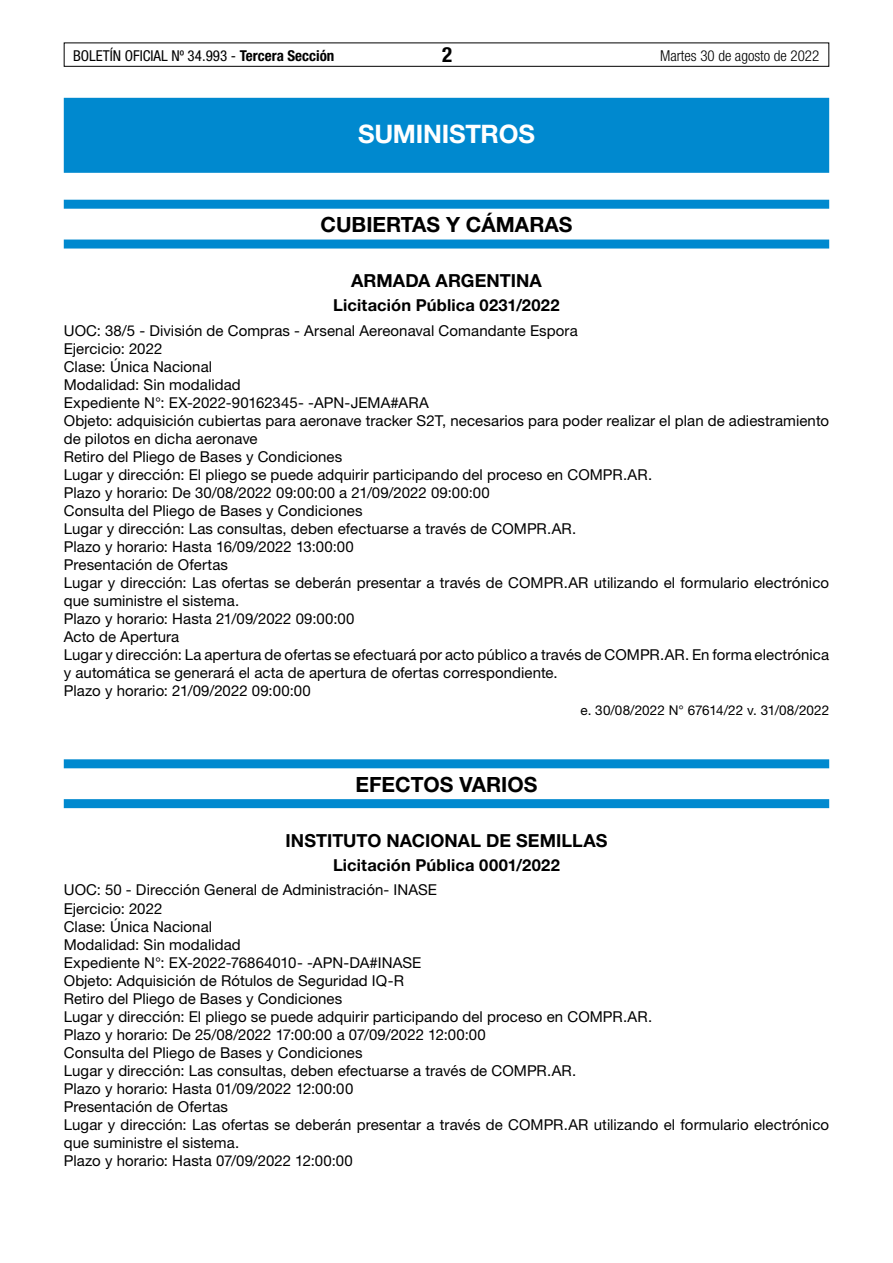
<style>
.page{position:relative;width:893px;height:1263px;background:#fff}
.page>*{position:absolute;margin:0;border:0;box-sizing:border-box;transform-origin:0 0}
.t1{font:700 25.5px "Helvetica Neue LT Std";letter-spacing:-.01em;color:#fff}
.t2{font:700 21px "Helvetica Neue LT Std";color:#000}
.t3{font:700 condensed 21px "Helvetica Neue LT Std";color:#000}
.t4{font:700 18px "Helvetica Neue LT Std";letter-spacing:.005em;color:#000}
.t5{font:700 16.5px "Helvetica Neue LT Std";letter-spacing:.01em;color:#000}
.t6{font:15px/18px "Helvetica Neue LT Std";letter-spacing:.005em;color:#000}
.t7{font:condensed 15px "Helvetica Neue LT Std";color:#000}
.t8{font:300 condensed 15px "Helvetica Neue LT Std";color:#000}
.t9{font:13.5px "Helvetica Neue LT Std";letter-spacing:.005em;color:#000}
.s1{font-weight:700}
</style>
<div class="page">
<div style="left:64px;top:43px;width:765px;height:24px;border:1px solid #000"></div>
<div style="left:64px;top:98px;width:765px;height:75px;background:#0089cf"></div>
<div style="left:64px;top:200px;width:765px;height:9px;background:#0089cf"></div>
<div style="left:64px;top:240px;width:765px;height:9px;background:#0089cf"></div>
<div style="left:64px;top:759px;width:765px;height:9px;background:#0089cf"></div>
<div style="left:64px;top:799px;width:765px;height:9px;background:#0089cf"></div>
<p class="t7" style="left:73px;top:47px;width:263px">BOLETÍN OFICIAL Nº 34.993 - <span class="s1">Tercera Sección</span></p>
<h2 class="t3" style="left:442px;top:42px;width:12px">2</h2>
<p class="t8" style="left:660px;top:47px;width:161px">Martes 30 de agosto de 2022</p>
<h1 class="t1" style="left:358px;top:118px;width:178px">SUMINISTROS</h1>
<h2 class="t2" style="left:320px;top:212px;width:254px">CUBIERTAS Y CÁMARAS</h2>
<p class="t4" style="left:351px;top:270px;width:192px">ARMADA ARGENTINA</p>
<p class="t5" style="left:333px;top:295px;width:228px">Licitación Pública 0231/2022</p>
<p class="t6" style="left:64px;top:321px;width:767px">UOC: 38/5 - División de Compras - Arsenal Aereonaval Comandante Espora<br>Ejercicio: 2022<br>Clase: Única Nacional<br>Modalidad: Sin modalidad<br>Expediente N°: EX-2022-90162345- -APN-JEMA#ARA<br>Objeto: adquisición cubiertas para aeronave tracker S2T, necesarios para poder realizar el plan de adiestramiento de pilotos en dicha aeronave<br>Retiro del Pliego de Bases y Condiciones<br>Lugar y dirección: El pliego se puede adquirir participando del proceso en COMPR.AR.<br>Plazo y horario: De 30/08/2022 09:00:00 a 21/09/2022 09:00:00<br>Consulta del Pliego de Bases y Condiciones<br>Lugar y dirección: Las consultas, deben efectuarse a través de COMPR.AR.<br>Plazo y horario: Hasta 16/09/2022 13:00:00<br>Presentación de Ofertas<br>Lugar y dirección: Las ofertas se deberán presentar a través de COMPR.AR utilizando el formulario electrónico que suministre el sistema.<br>Plazo y horario: Hasta 21/09/2022 09:00:00<br>Acto de Apertura<br>Lugar y dirección: La apertura de ofertas se efectuará por acto público a través de COMPR.AR. En forma electrónica y automática se generará el acta de apertura de ofertas correspondiente.<br>Plazo y horario: 21/09/2022 09:00:00</p>
<p class="t9" style="left:581px;top:702px;width:250px">e. 30/08/2022 N° 67614/22 v. 31/08/2022</p>
<h2 class="t2" style="left:356px;top:771px;width:183px">EFECTOS VARIOS</h2>
<p class="t4" style="left:286px;top:829px;width:323px">INSTITUTO NACIONAL DE SEMILLAS</p>
<p class="t5" style="left:333px;top:855px;width:228px">Licitación Pública 0001/2022</p>
<p class="t6" style="left:64px;top:881px;width:767px">UOC: 50 - Dirección General de Administración- INASE<br>Ejercicio: 2022<br>Clase: Única Nacional<br>Modalidad: Sin modalidad<br>Expediente N°: EX-2022-76864010- -APN-DA#INASE<br>Objeto: Adquisición de Rótulos de Seguridad IQ-R<br>Retiro del Pliego de Bases y Condiciones<br>Lugar y dirección: El pliego se puede adquirir participando del proceso en COMPR.AR.<br>Plazo y horario: De 25/08/2022 17:00:00 a 07/09/2022 12:00:00<br>Consulta del Pliego de Bases y Condiciones<br>Lugar y dirección: Las consultas, deben efectuarse a través de COMPR.AR.<br>Plazo y horario: Hasta 01/09/2022 12:00:00<br>Presentación de Ofertas<br>Lugar y dirección: Las ofertas se deberán presentar a través de COMPR.AR utilizando el formulario electrónico que suministre el sistema.<br>Plazo y horario: Hasta 07/09/2022 12:00:00</p>
</div>
